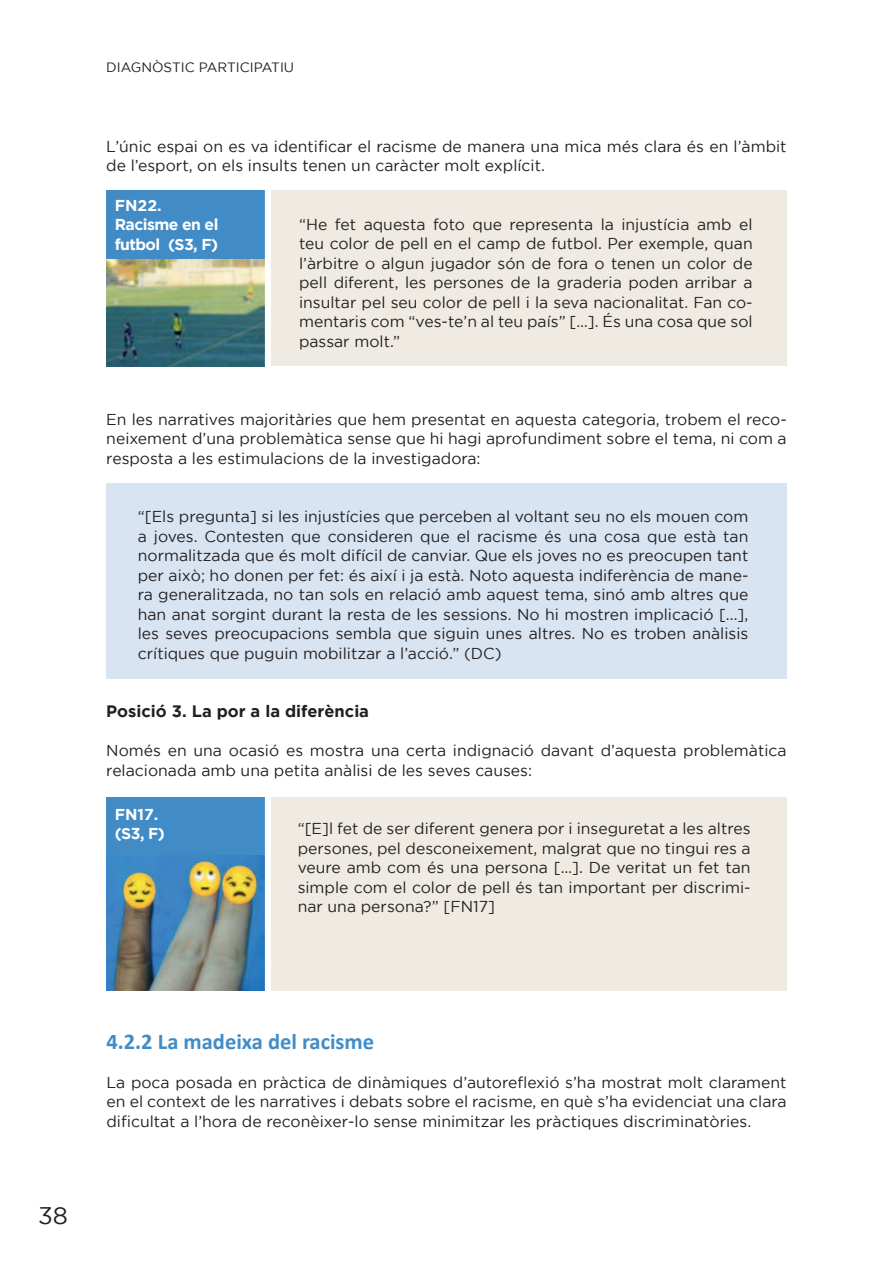
<style>
.page{position:relative;width:893px;height:1263px;background:#fff}
.page>*{position:absolute;margin:0;border:0;box-sizing:border-box;transform-origin:0 0}
.t1{font:24px "Gotham";color:#231f20}
.t2{font:700 22.5px "Calibri";color:#418cc7}
.t3{font:700 16.5px "Gotham";color:#231f20}
.t4{font:15.75px/19.5px "Gotham";color:#231f20;text-align:justify}
.t5{font:700 15.75px/19.5px "Gotham";letter-spacing:-.035em;color:#fff}
.t6{font:13.5px "Gotham";color:#231f20}
</style>
<div class="page">
<div style="left:106px;top:483px;width:681px;height:195px;background:#d9e4f2"></div>
<div style="left:268px;top:190px;width:519px;height:176px;background:#efebe3"></div>
<img style="left:106px;top:259px;width:159px;height:107px">
<div style="left:106px;top:190px;width:162px;height:69px;background:#418cc7"></div>
<div style="left:265px;top:178px;width:6px;height:217px;background:#fff"></div>
<div style="left:268px;top:797px;width:519px;height:193px;background:#efebe3"></div>
<img style="left:106px;top:855px;width:159px;height:135px">
<div style="left:106px;top:797px;width:162px;height:58px;background:#418cc7"></div>
<div style="left:265px;top:785px;width:6px;height:217px;background:#fff"></div>
<p class="t6" style="left:106px;top:60px;width:189px">DIAGNÒSTIC PARTICIPATIU</p>
<p class="t4" style="left:106px;top:136px;width:682px">L’únic espai on es va identi昀椀car el racisme de manera una mica més clara és en l’àmbit de l’esport, on els insults tenen un caràcter molt explícit.</p>
<p class="t5" style="left:115px;top:196px;width:105px">FN22.<br>Racisme en el futbol (S3, F)</p>
<p class="t4" style="left:299px;top:215px;width:455px">“He fet aquesta foto que representa la injustícia amb el teu color de pell en el camp de futbol. Per exemple, quan l’àrbitre o algun jugador són de fora o tenen un color de pell diferent, les persones de la graderia poden arribar a insultar pel seu color de pell i la seva nacionalitat. Fan co&shy;mentaris com “ves-te’n al teu país” […]. És una cosa que sol passar molt.”</p>
<p class="t4" style="left:106px;top:410px;width:682px">En les narratives majoritàries que hem presentat en aquesta categoria, trobem el reco&shy;neixement d’una problemàtica sense que hi hagi aprofundiment sobre el tema, ni com a resposta a les estimulacions de la investigadora:</p>
<p class="t4" style="left:138px;top:507px;width:612px">“[Els pregunta] si les injustícies que perceben al voltant seu no els mouen com a joves. Contesten que consideren que el racisme és una cosa que està tan normalitzada que és molt difícil de canviar. Que els joves no es preocupen tant per això; ho donen per fet: és així i ja està. Noto aquesta indiferència de mane&shy;ra generalitzada, no tan sols en relació amb aquest tema, sinó amb altres que han anat sorgint durant la resta de les sessions. No hi mostren implicació [...], les seves preocupacions sembla que siguin unes altres. No es troben anàlisis crítiques que puguin mobilitzar a l’acció.” (DC)</p>
<p class="t3" style="left:106px;top:704px;width:264px">Posició 3. La por a la diferència</p>
<p class="t4" style="left:106px;top:741px;width:682px">Només en una ocasió es mostra una certa indignació davant d’aquesta problemàtica relacionada amb una petita anàlisi de les seves causes:</p>
<p class="t5" style="left:115px;top:805px;width:52px">FN17. (S3, F)</p>
<p class="t4" style="left:298px;top:819px;width:455px">“[E]l fet de ser diferent genera por i inseguretat a les altres persones, pel desconeixement, malgrat que no tingui res a veure amb com és una persona […]. De veritat un fet tan simple com el color de pell és tan important per discrimi&shy;nar una persona?” [FN17]</p>
<h1 class="t1" style="left:38px;top:1205px;width:31px">38</h1>
<h2 class="t2" style="left:106px;top:1027px;width:269px">4.2.2 La madeixa del racisme</h2>
<p class="t4" style="left:106px;top:1072px;width:682px">La poca posada en pràctica de dinàmiques d’autore昀氀exió s’ha mostrat molt clarament en el context de les narratives i debats sobre el racisme, en què s’ha evidenciat una clara di昀椀cultat a l’hora de reconèixer-lo sense minimitzar les pràctiques discriminatòries.</p>
</div>
